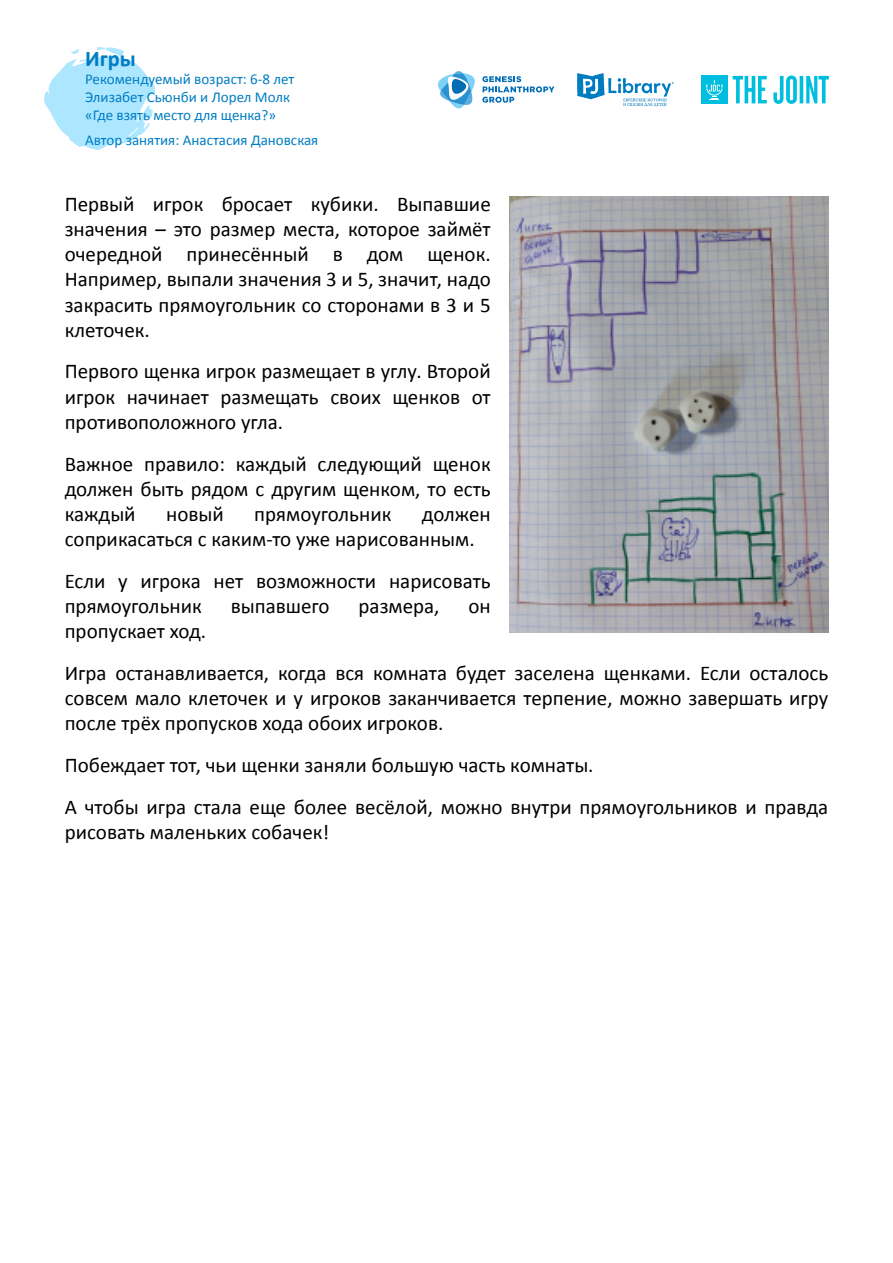
<style>
.page{position:relative;width:893px;height:1263px;background:#fff}
.page>*{position:absolute;margin:0;border:0;box-sizing:border-box;transform-origin:0 0}
.t1{font:700 22.5px "Calibri";color:#007dc3}
.t2{font:21px/25.2px "Calibri";color:#000}
.t3{font:15px/18px "Calibri";color:#007dc3}
</style>
<div class="page">
<svg style="left:44px;top:47px;width:112px;height:103px"></svg>
<svg style="left:437px;top:71px;width:118px;height:38px"></svg>
<svg style="left:577px;top:73px;width:97px;height:33px"></svg>
<div style="left:701px;top:76px;width:27px;height:28px;background:#00bedf"></div>
<svg style="left:706px;top:80px;width:17px;height:20px"></svg>
<svg style="left:733px;top:76px;width:34px;height:27px"></svg>
<svg style="left:773px;top:75px;width:56px;height:29px"></svg>
<img style="left:509px;top:197px;width:319px;height:435px">
<p class="t1" style="left:85px;top:44px;width:52px">Игры</p>
<p class="t3" style="left:85px;top:70px;width:211px">Рекомендуемый возраст: 6-8 лет<br>Элизабет Сьюнби и Лорел Молк «Где взять место для щенка?»</p>
<p class="t3" style="left:85px;top:131px;width:235px">Автор занятия: Анастасия Дановская</p>
<p class="t2" style="left:65px;top:191px;width:428px;text-align:justify">Первый игрок бросает кубики. Выпавшие значения – это размер места, которое займёт очередной принесённый в дом щенок.<br>Например, выпали значения 3 и 5, значит, надо закрасить прямоугольник со сторонами в 3 и 5 клеточек.</p>
<p class="t2" style="left:65px;top:359px;width:427px;text-align:justify">Первого щенка игрок размещает в углу. Второй игрок начинает размещать своих щенков от противоположного угла.</p>
<p class="t2" style="left:65px;top:451px;width:427px;text-align:justify">Важное правило: каждый следующий щенок должен быть рядом с другим щенком, то есть каждый</p>
<p class="t2" style="left:166px;top:501px;width:59px">новый</p>
<p class="t2" style="left:254px;top:501px;width:139px">прямоугольник</p>
<p class="t2" style="left:65px;top:501px;width:427px;text-indent:357px">должен соприкасаться с каким-то уже нарисованным.</p>
<p class="t2" style="left:65px;top:568px;width:427px">Если у игрока нет возможности нарисовать прямоугольник</p>
<p class="t2" style="left:231px;top:594px;width:100px">выпавшего</p>
<p class="t2" style="left:359px;top:594px;width:82px">размера,</p>
<p class="t2" style="left:468px;top:594px;width:24px">он</p>
<p class="t2" style="left:65px;top:611px;width:765px;line-height:41.7px">пропускает ход.<br>Игра останавливается, когда вся комната будет заселена щенками. Если осталось</p>
<p class="t2" style="left:65px;top:686px;width:765px">совсем мало клеточек и у игроков заканчивается терпение, можно завершать игру после трёх пропусков хода обоих игроков.</p>
<p class="t2" style="left:65px;top:744px;width:765px;line-height:41.7px">Побеждает тот, чьи щенки заняли большую часть комнаты.<br>А чтобы игра стала еще более весёлой, можно внутри прямоугольников и правда</p>
<p class="t2" style="left:65px;top:819px;width:266px">рисовать маленьких собачек!</p>
</div>
